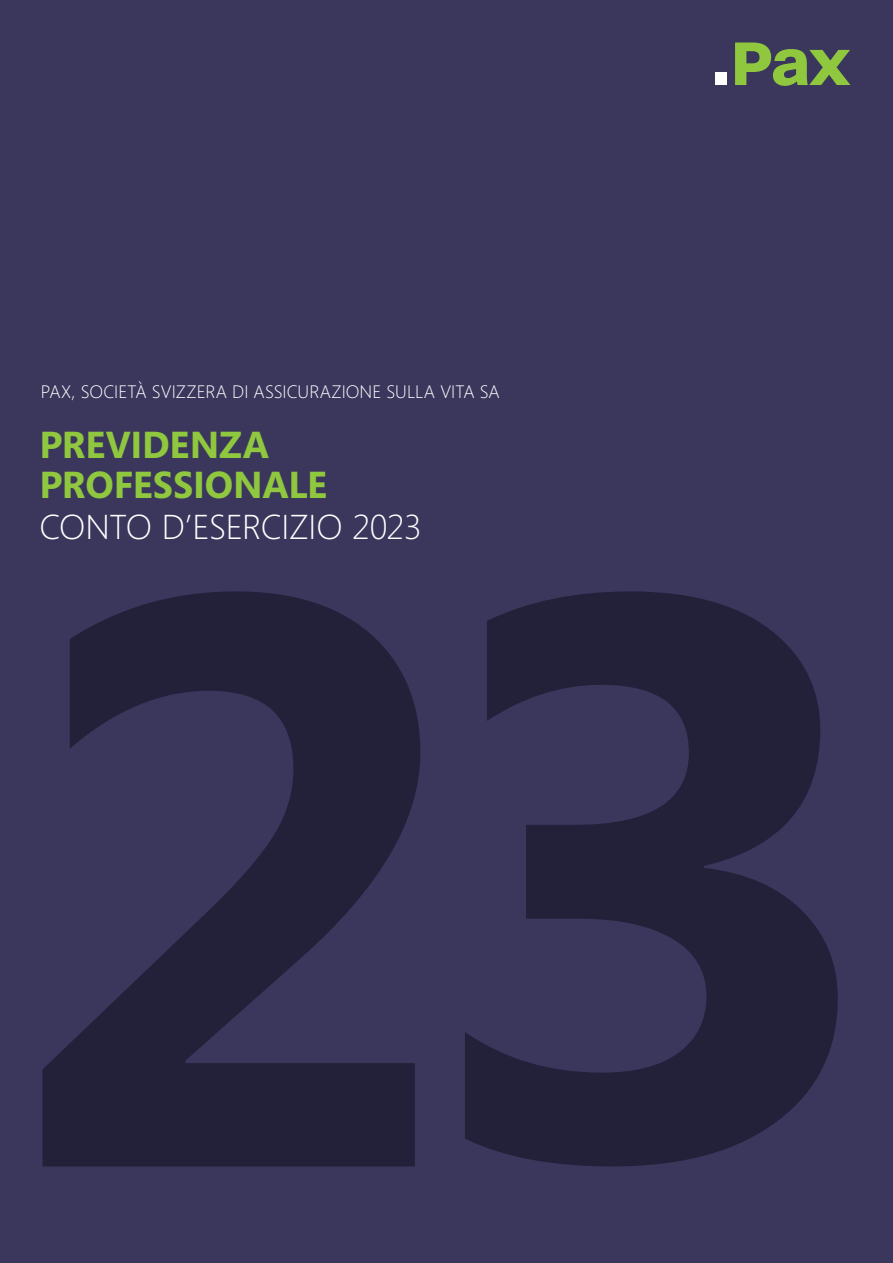
<style>
.page{position:relative;width:893px;height:1263px;background:#3b365c}
.page>*{position:absolute;margin:0;border:0;box-sizing:border-box;transform-origin:0 0}
.t1{font:700 37.5px/40.5px "Segoe";letter-spacing:-.005em;color:#8fc73e}
.t2{font:300 34.5px "Segoe";letter-spacing:-.01em;color:#fff}
.t3{font:300 18px "Segoe";letter-spacing:.005em;color:#fff}
</style>
<div class="page">
<svg style="left:43px;top:591px;width:377px;height:575px;fill:#23203a"></svg>
<svg style="left:465px;top:591px;width:373px;height:575px;fill:#23203a"></svg>
<svg style="left:735px;top:43px;width:115px;height:43px"></svg>
<div style="left:715px;top:73px;width:12px;height:12px;background:#fff"></div>
<p class="t3" style="left:41px;top:382px;width:461px">PAX, SOCIETÀ SVIZZERA DI ASSICURAZIONE SULLA VITA SA</p>
<h1 class="t1" style="left:40px;top:423px;width:289px">PREVIDENZA<br>PROFESSIONALE</h1>
<h2 class="t2" style="left:40px;top:507px;width:384px">CONTO D’ESERCIZIO 2023</h2>
</div>
